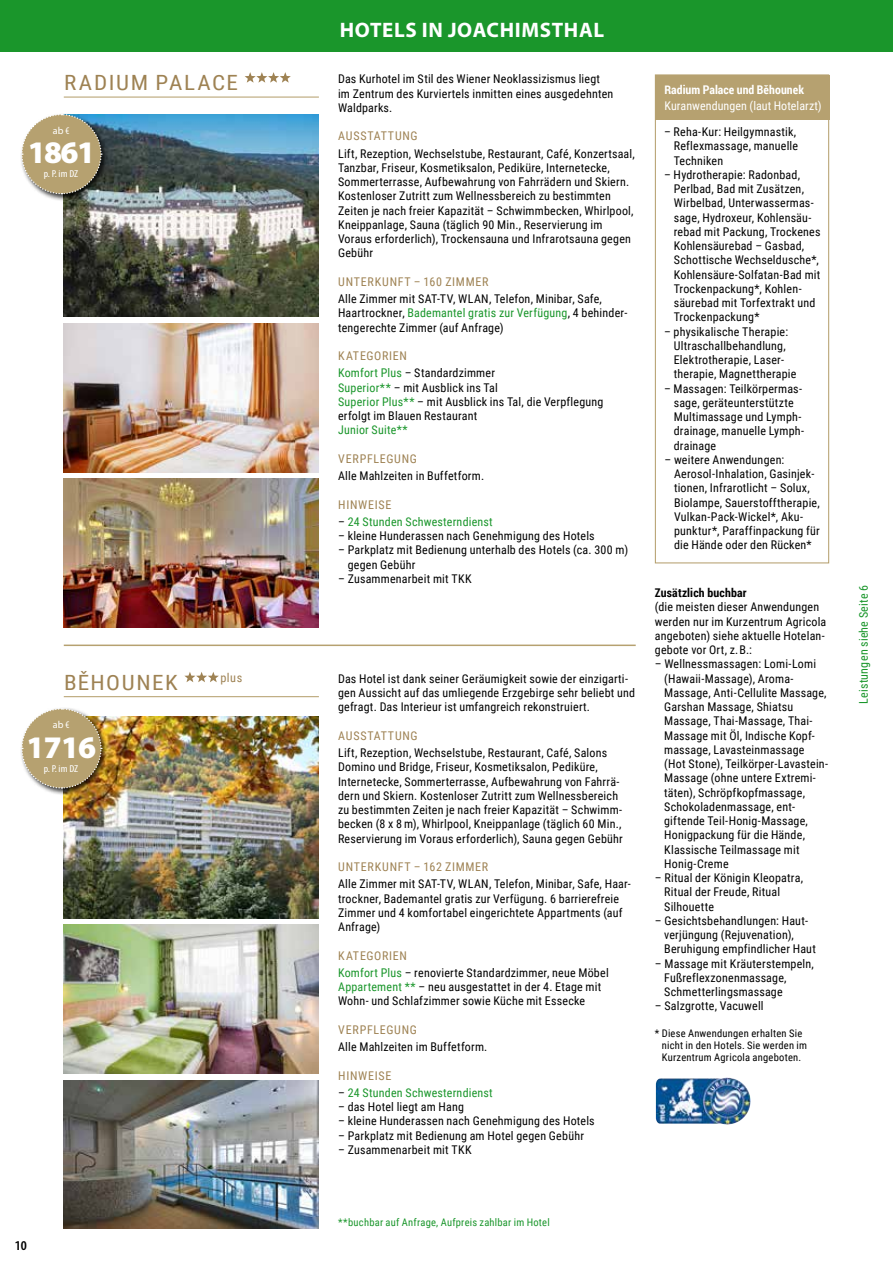
<style>
.page{position:relative;width:893px;height:1263px;background:#fff}
.page>*{position:absolute;margin:0;border:0;box-sizing:border-box;transform-origin:0 0}
.t1{font:900 31.5px "Myriad Pro";letter-spacing:-.04em;color:#fff}
.t2{font:700 21px "Myriad Pro";letter-spacing:.03em;color:#fff}
.t3{font:21px "Roboto Condensed";letter-spacing:.07em;color:#9e8253;scale:1.1 1}
.t4{font:600 condensed 13.5px "Myriad Pro";color:#000;scale:1.1 1}
.t5{font:12.3px "Roboto Condensed";color:#9e8253}
.t6{font:12px/14.2px "Roboto Condensed";letter-spacing:.015em;color:#000}
.t7{font:12px "Roboto Condensed";letter-spacing:.06em;color:#9e8253}
.t8{font:12px "Roboto Condensed";letter-spacing:.02em;color:#1a962b}
.t9{font:12px "Roboto Condensed";letter-spacing:.01em;color:#fff}
.t10{font:700 12px "Roboto Condensed";letter-spacing:.005em;color:#fff}
.t11{font:700 12px "Roboto Condensed";letter-spacing:.015em;color:#000}
.t12{font:10.5px/12px "Roboto Condensed";letter-spacing:.025em;color:#000}
.t13{font:10.5px "Roboto Condensed";letter-spacing:.02em;color:#1a962b}
.t14{font:condensed 10.2px "Myriad Pro";color:#fff;scale:1.1 1}
.t15{font:10.2px "Myriad Pro";color:#fff}
.s1{font-stretch:condensed}
.s2{color:#1a962b}
.s3{color:#9e8253}
.s4{color:#000}
</style>
<div class="page">
<div style="left:0;top:0;width:893px;height:51px;background:#1a962b"></div>
<hr style="left:64px;top:644px;width:572px;height:2px;background:#b6a170">
<hr style="left:64px;top:97px;width:255px;height:1px;background:#b6a170">
<svg style="left:245px;top:72px;width:46px;height:11px"></svg>
<hr style="left:64px;top:696px;width:255px;height:1px;background:#b6a170">
<svg style="left:184px;top:672px;width:35px;height:10px"></svg>
<img style="left:64px;top:716px;width:255px;height:202px">
<img style="left:64px;top:925px;width:255px;height:149px">
<img style="left:64px;top:1080px;width:255px;height:149px">
<img style="left:64px;top:115px;width:255px;height:202px">
<img style="left:64px;top:323px;width:255px;height:149px">
<img style="left:64px;top:478px;width:255px;height:149px">
<img style="left:656px;top:1077px;width:94px;height:47px">
<div style="left:655px;top:75px;width:174px;height:45px;background:#b6a170"></div>
<div style="left:655px;top:74px;width:174px;height:489px;border:1px solid #b6a170"></div>
<div style="left:20px;top:113px;width:89px;height:88px;background:#000;opacity:.75"></div>
<svg style="left:21px;top:113px;width:81px;height:82px"></svg>
<div style="left:20px;top:707px;width:89px;height:89px;background:#000;opacity:.75"></div>
<svg style="left:21px;top:707px;width:81px;height:82px"></svg>
<h2 class="t3" style="left:64px;top:68px;width:160px">RADIUM PALACE</h2>
<p class="t15" style="left:53px;top:124px;width:18px">ab <span class="s1">€</span></p>
<h1 class="t1" style="left:28px;top:135px;width:69px">1861</h1>
<p class="t14" style="left:44px;top:168px;width:33px">p. P. im DZ</p>
<h2 class="t3" style="left:64px;top:668px;width:105px">BĚHOUNEK</h2>
<p class="t5" style="left:220px;top:669px;width:23px">plus</p>
<p class="t15" style="left:53px;top:718px;width:18px">ab <span class="s1">€</span></p>
<h1 class="t1" style="left:27px;top:729px;width:71px">1716</h1>
<p class="t14" style="left:44px;top:762px;width:33px">p. P. im DZ</p>
<p class="t4" style="left:15px;top:1237px;width:13px">10</p>
<h2 class="t2" style="left:340px;top:16px;width:266px">HOTELS IN JOACHIMSTHAL</h2>
<p class="t6" style="left:338px;top:72px;width:277px">Das Kurhotel im Stil des Wiener Neoklassizismus liegt im Zentrum des Kurviertels inmitten eines ausgedehnten<br>Waldparks.</p>
<p class="t7" style="left:338px;top:128px;width:81px">AUSSTATTUNG</p>
<p class="t6" style="left:338px;top:146px;width:298px">Lift, Rezeption, Wechselstube, Restaurant, Café, Konzertsaal, Tanzbar, Friseur, Kosmetiksalon, Pediküre, Internetecke, Sommerterrasse, Aufbewahrung von Fahrrädern und Skiern.<br>Kostenloser Zutritt zum Wellnessbereich zu bestimmten Zeiten je nach freier Kapazität – Schwimmbecken, Whirlpool, Kneippanlage, Sauna (täglich 90 Min., Reservierung im Voraus erforderlich), Trockensauna und Infrarotsauna gegen Gebühr</p>
<p class="t7" style="left:338px;top:273px;width:152px">UNTERKUNFT – 160 ZIMMER</p>
<p class="t6" style="left:338px;top:291px;width:291px">Alle Zimmer mit SAT-TV, WLAN, Telefon, Minibar, Safe,<br>Haartrockner, <span class="s2">Bademantel gratis zur Verfügung</span>, 4 behinder&shy;tengerechte Zimmer (auf Anfrage)</p>
<p class="t6" style="left:338px;top:347px;width:158px;line-height:17.2px"><span class="s3">KATEGORIEN<br></span><span class="s2">Komfort Plus</span> – Standardzimmer</p>
<p class="t6" style="left:338px;top:380px;width:267px"><span class="s2">Superior**</span> – mit Ausblick ins Tal<br><span class="s2">Superior Plus**</span> – mit Ausblick ins Tal, die Verpflegung erfolgt im Blauen Restaurant</p>
<p class="t8" style="left:338px;top:422px;width:71px">Junior Suite**</p>
<p class="t7" style="left:338px;top:450px;width:80px">VERPFLEGUNG</p>
<p class="t6" style="left:338px;top:468px;width:148px">Alle Mahlzeiten in Buffetform.</p>
<p class="t7" style="left:338px;top:496px;width:55px">HINWEISE</p>
<p class="t8" style="left:338px;top:513px;width:156px"><span class="s4">–</span> 24 Stunden Schwesterndienst</p>
<p class="t6" style="left:338px;top:528px;width:258px">– kleine Hunderassen nach Genehmigung des Hotels</p>
<p class="t6" style="left:348px;top:542px;width:282px;text-indent:-10px">– Parkplatz mit Bedienung unterhalb des Hotels (ca. 300 m) gegen Gebühr</p>
<p class="t6" style="left:338px;top:571px;width:135px">– Zusammenarbeit mit TKK</p>
<p class="t6" style="left:338px;top:671px;width:299px">Das Hotel ist dank seiner Geräumigkeit sowie der einzigarti&shy;gen Aussicht auf das umliegende Erzgebirge sehr beliebt und gefragt. Das Interieur ist umfangreich rekonstruiert.</p>
<p class="t7" style="left:338px;top:727px;width:81px">AUSSTATTUNG</p>
<p class="t6" style="left:338px;top:745px;width:286px">Lift, Rezeption, Wechselstube, Restaurant, Café, Salons Domino und Bridge, Friseur, Kosmetiksalon, Pediküre, Internetecke, Sommerterrasse, Aufbewahrung von Fahrrä&shy;dern und Skiern. Kostenloser Zutritt zum Wellnessbereich zu bestimmten Zeiten je nach freier Kapazität – Schwimm&shy;becken (8 x 8 m), Whirlpool, Kneippanlage (täglich 60 Min., Reservierung im Voraus erforderlich), Sauna gegen Gebühr</p>
<p class="t7" style="left:338px;top:858px;width:151px">UNTERKUNFT – 162 ZIMMER</p>
<p class="t6" style="left:338px;top:876px;width:294px">Alle Zimmer mit SAT-TV, WLAN, Telefon, Minibar, Safe, Haar&shy;trockner, Bademantel gratis zur Verfügung. 6 barrierefreie Zimmer und 4 komfortabel eingerichtete Appartments (auf Anfrage)</p>
<p class="t6" style="left:338px;top:946px;width:272px;line-height:17.2px"><span class="s3">KATEGORIEN<br></span><span class="s2">Komfort Plus</span> – renovierte Standardzimmer, neue Möbel</p>
<p class="t6" style="left:338px;top:979px;width:265px"><span class="s2">Appartement **</span> – neu ausgestattet in der 4. Etage mit<br>Wohn- und Schlafzimmer sowie Küche mit Essecke</p>
<p class="t7" style="left:338px;top:1021px;width:80px">VERPFLEGUNG</p>
<p class="t6" style="left:338px;top:1039px;width:151px">Alle Mahlzeiten im Buffetform.</p>
<p class="t7" style="left:338px;top:1067px;width:55px">HINWEISE</p>
<p class="t8" style="left:338px;top:1084px;width:156px"><span class="s4">–</span> 24 Stunden Schwesterndienst</p>
<p class="t6" style="left:338px;top:1099px;width:128px">– das Hotel liegt am Hang</p>
<p class="t6" style="left:338px;top:1113px;width:258px">– kleine Hunderassen nach Genehmigung des Hotels</p>
<p class="t6" style="left:338px;top:1128px;width:247px">– Parkplatz mit Bedienung am Hotel gegen Gebühr</p>
<p class="t6" style="left:338px;top:1142px;width:135px">– Zusammenarbeit mit TKK</p>
<p class="t10" style="left:664px;top:81px;width:141px">Radium Palace und Běhounek</p>
<p class="t9" style="left:664px;top:98px;width:159px">Kuranwendungen (laut Hotelarzt)</p>
<p class="t6" style="left:674px;top:124px;width:126px;text-indent:-10px">– Reha-Kur: Heilgymnastik,<br>Reflexmassage, manuelle<br>Techniken</p>
<p class="t6" style="left:674px;top:167px;width:148px;text-indent:-10px">– Hydrotherapie: Radonbad,<br>Perlbad, Bad mit Zusätzen,<br>Wirbelbad, Unterwassermas&shy;sage, Hydroxeur, Kohlensäu&shy;rebad mit Packung, Trockenes<br>Kohlensäurebad – Gasbad,<br>Schottische Wechseldusche*,<br>Kohlensäure-Solfatan-Bad mit<br>Trockenpackung*, Kohlen&shy;säurebad mit Torfextrakt und<br>Trockenpackung*</p>
<p class="t6" style="left:674px;top:324px;width:124px;text-indent:-10px">– physikalische Therapie:<br>Ultraschallbehandlung,<br>Elektrotherapie, Laser&shy;therapie, Magnettherapie</p>
<p class="t6" style="left:674px;top:381px;width:132px;text-indent:-10px">– Massagen: Teilkörpermas&shy;sage, geräteunterstützte<br>Multimassage und Lymph&shy;drainage, manuelle Lymph&shy;drainage</p>
<p class="t6" style="left:674px;top:452px;width:147px;text-indent:-10px">– weitere Anwendungen:<br>Aerosol-Inhalation, Gasinjek&shy;tionen, Infrarotlicht – Solux,<br>Biolampe, Sauerstofftherapie,<br>Vulkan-Pack-Wickel*, Aku&shy;punktur*, Paraffinpackung für die Hände oder den Rücken*</p>
<p class="t11" style="left:655px;top:584px;width:93px">Zusätzlich buchbar</p>
<p class="t6" style="left:655px;top:599px;width:173px">(die meisten dieser Anwendungen werden nur im Kurzentrum Agricola angeboten) siehe aktuelle Hotelan&shy;gebote vor Ort, z.B.:</p>
<p class="t6" style="left:664px;top:656px;width:165px;text-indent:-9px">– Wellnessmassagen: Lomi-Lomi (Hawaii-Massage), Aroma-<br>Massage, Anti-Cellulite Massage,<br>Garshan Massage, Shiatsu<br>Massage, Thai-Massage, Thai-<br>Massage mit Öl, Indische Kopf&shy;massage, Lavasteinmassage (Hot Stone), Teilkörper-Lavastein-<br>Massage (ohne untere Extremi&shy;täten), Schröpfkopfmassage,<br>Schokoladenmassage, ent&shy;giftende Teil-Honig-Massage,<br>Honigpackung für die Hände,<br>Klassische Teilmassage mit<br>Honig-Creme</p>
<p class="t6" style="left:664px;top:870px;width:140px;text-indent:-9px">– Ritual der Königin Kleopatra,<br>Ritual der Freude, Ritual<br>Silhouette</p>
<p class="t6" style="left:664px;top:913px;width:153px;text-indent:-9px">– Gesichtsbehandlungen: Haut&shy;verjüngung (Rejuvenation),<br>Beruhigung empfindlicher Haut</p>
<p class="t6" style="left:664px;top:956px;width:151px;text-indent:-9px">– Massage mit Kräuterstempeln,<br>Fußreflexzonenmassage,<br>Schmetterlingsmassage</p>
<p class="t6" style="left:655px;top:998px;width:110px">– Salzgrotte, Vacuwell</p>
<p class="t12" style="left:662px;top:1027px;width:147px;text-indent:-7px">* Diese Anwendungen erhalten Sie nicht in den Hotels. Sie werden im<br>Kurzentrum Agricola angeboten.</p>
<p class="t13" style="left:338px;top:1215px;width:213px">**buchbar auf Anfrage, Aufpreis zahlbar im Hotel</p>
<p class="t8" style="left:855px;top:704px;width:120px;rotate:-90deg">Leistungen siehe Seite 6</p>
</div>
